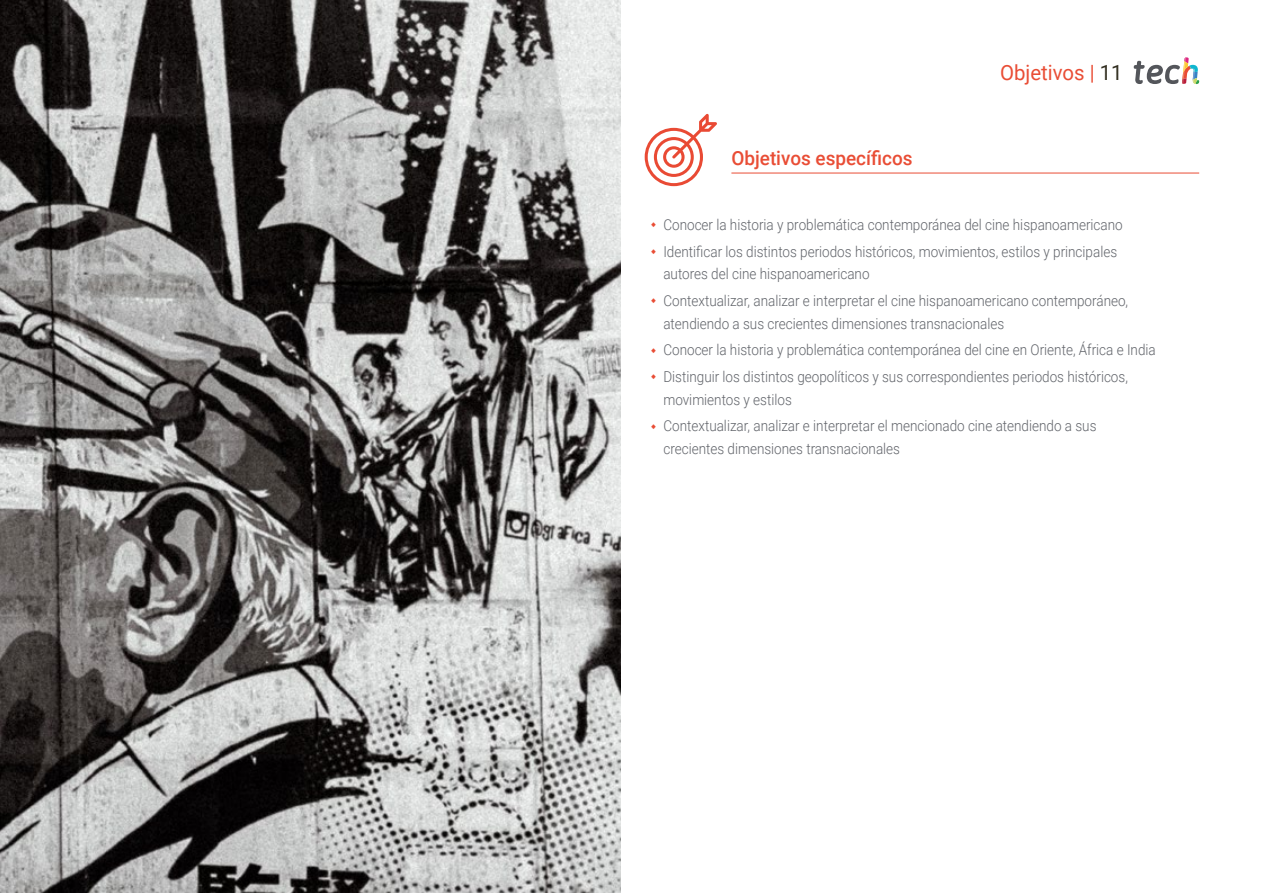
<style>
.page{position:relative;width:1263px;height:893px;background:#fff}
.page>*{position:absolute;margin:0;border:0;box-sizing:border-box;transform-origin:0 0}
.t1{font:21px "Roboto";color:#e94d35}
.t2{font:500 19.5px "Roboto";color:#e94d35}
.t3{font:300 15px/26.7px "Roboto";color:#61646a;scale:.9 1}
.s1{color:#312e20}
</style>
<div class="page">
<hr style="left:731px;top:173px;width:468px;height:1px;background:#e94d35">
<svg style="left:645px;top:114px;width:72px;height:72px"></svg>
<img style="left:0;top:0;width:621px;height:893px">
<svg style="left:1134px;top:57px;width:65px;height:27px"></svg>
<h2 class="t2" style="left:731px;top:144px;width:183px">Objetivos específicos</h2>
<h1 class="t1" style="left:1000px;top:57px;width:124px">Objetivos | <span class="s1">11</span></h1>
<p class="t3" style="left:663px;top:211px;width:512px">Conocer la historia y problemática contemporánea del cine hispanoamericano<br>Identificar los distintos periodos históricos, movimientos, estilos y principales</p>
<p class="t3" style="left:663px;top:260px;width:518px">autores del cine hispanoamericano<br>Contextualizar, analizar e interpretar el cine hispanoamericano contemporáneo,</p>
<p class="t3" style="left:663px;top:309px;width:549px">atendiendo a sus crecientes dimensiones transnacionales<br>Conocer la historia y problemática contemporánea del cine en Oriente, África e India<br>Distinguir los distintos geopolíticos y sus correspondientes periodos históricos,</p>
<p class="t3" style="left:663px;top:385px;width:483px">movimientos y estilos<br>Contextualizar, analizar e interpretar el mencionado cine atendiendo a sus</p>
<p class="t3" style="left:663px;top:435px;width:265px">crecientes dimensiones transnacionales</p>
</div>
